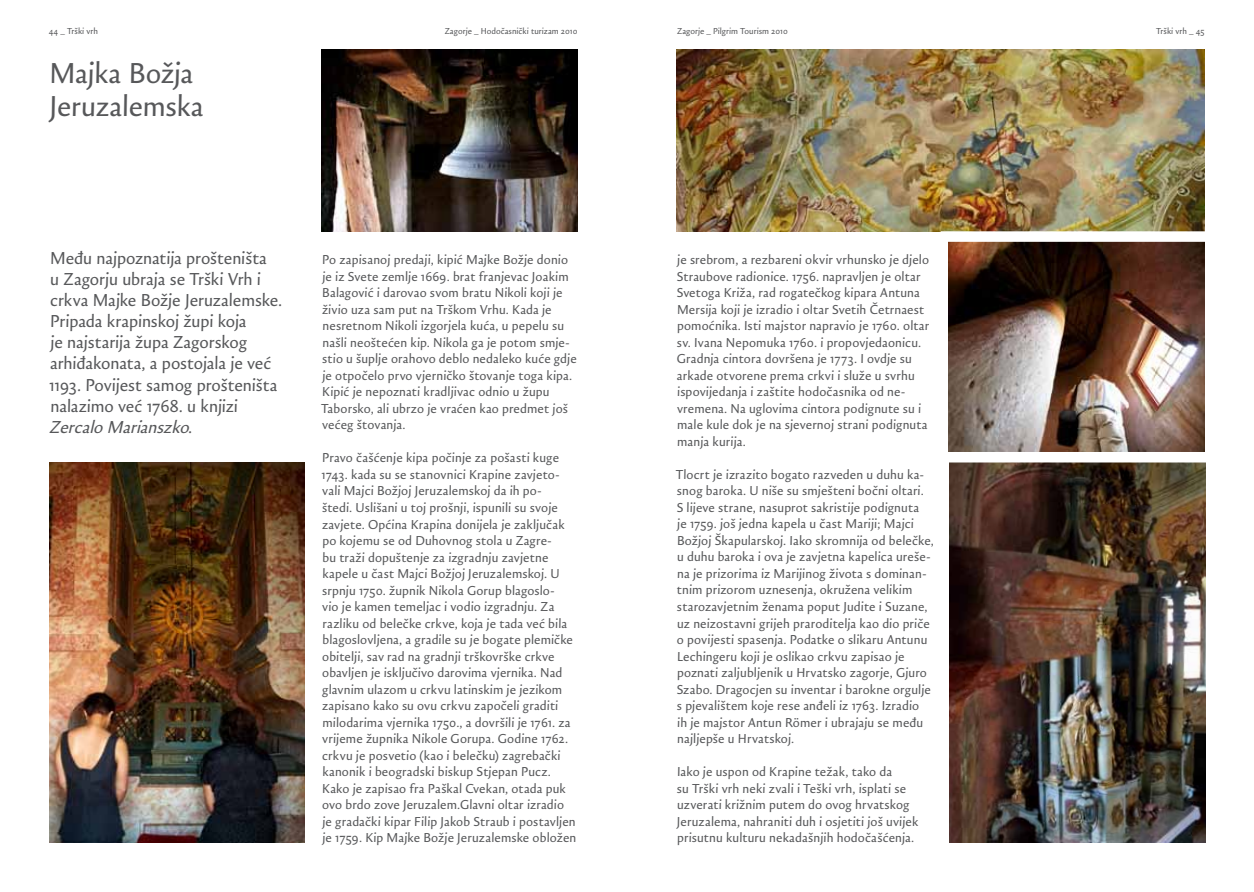
<style>
.page{position:relative;width:1254px;height:892px;background:#fff}
.page>*{position:absolute;margin:0;border:0;box-sizing:border-box;transform-origin:0 0}
.t1{font:30px/33px "Zagorje Pro Normal";letter-spacing:-.015em;color:#57585a}
.t2{font:18px/21px "Zagorje Pro Normal";letter-spacing:-.01em;color:#57585a}
.t3{font:13.5px/16.5px "Zagorje Pro Normal";letter-spacing:.005em;color:#57585a}
.t4{font:9px "Zagorje Pro Normal";color:#57585a}
.s1{font-style:italic}
</style>
<div class="page">
<img style="left:949px;top:242px;width:255px;height:209px">
<img style="left:50px;top:462px;width:255px;height:379px">
<img style="left:677px;top:50px;width:527px;height:181px">
<img style="left:322px;top:50px;width:256px;height:181px">
<img style="left:949px;top:462px;width:256px;height:380px">
<p class="t4" style="left:49px;top:25px;width:51px">44 _ Trški vrh</p>
<p class="t4" style="left:445px;top:25px;width:134px">Zagorje _ Hodočasnički turizam 2010</p>
<p class="t4" style="left:677px;top:25px;width:112px">Zagorje _ Pilgrim Tourism 2010</p>
<p class="t4" style="left:1156px;top:25px;width:50px">Trški vrh _ 45</p>
<h1 class="t1" style="left:50px;top:58px;width:156px">Majka Božja<br>Jeruzalemska</h1>
<p class="t2" style="left:49px;top:249px;width:235px">Među najpoznatija prošteništa<br>u Zagorju ubraja se Trški Vrh i crkva Majke Božje Jeruzalemske.<br>Pripada krapinskoj župi koja<br>je najstarija župa Zagorskog arhiđakonata, a postojala je već<br>1193. Povijest samog prošteništa nalazimo već 1768. u knjizi<br><span class="s1">Zercalo Marianszko</span>.</p>
<p class="t3" style="left:321px;top:252px;width:257px">Po zapisanoj predaji, kipić Majke Božje donio je iz Svete zemlje 1669. brat franjevac Joakim Balagović i darovao svom bratu Nikoli koji je živio uza sam put na Trškom Vrhu. Kada je nesretnom Nikoli izgorjela kuća, u pepelu su našli neoštećen kip. Nikola ga je potom smje&shy;stio u šuplje orahovo deblo nedaleko kuće gdje je otpočelo prvo vjerničko štovanje toga kipa.<br>Kipić je nepoznati kradljivac odnio u župu Taborsko, ali ubrzo je vraćen kao predmet još većeg štovanja.</p>
<p class="t3" style="left:322px;top:450px;width:256px">Pravo čašćenje kipa počinje za pošasti kuge 1743. kada su se stanovnici Krapine zavjeto&shy;vali Majci Božjoj Jeruzalemskoj da ih po-<br>štedi. Uslišani u toj prošnji, ispunili su svoje zavjete. Općina Krapina donijela je zaključak po kojemu se od Duhovnog stola u Zagre-<br>bu traži dopuštenje za izgradnju zavjetne kapele u čast Majci Božjoj Jeruzalemskoj. U srpnju 1750. župnik Nikola Gorup blagoslo-<br>vio je kamen temeljac i vodio izgradnju. Za razliku od belečke crkve, koja je tada već bila blagoslovljena, a gradile su je bogate plemičke obitelji, sav rad na gradnji trškovrške crkve obavljen je isključivo darovima vjernika. Nad glavnim ulazom u crkvu latinskim je jezikom zapisano kako su ovu crkvu započeli graditi milodarima vjernika 1750., a dovršili je 1761. za vrijeme župnika Nikole Gorupa. Godine 1762. crkvu je posvetio (kao i belečku) zagrebački kanonik i beogradski biskup Stjepan Pucz.<br>Kako je zapisao fra Paškal Cvekan, otada puk ovo brdo zove Jeruzalem.Glavni oltar izradio<br>je gradački kipar Filip Jakob Straub i postavljen je 1759. Kip Majke Božje Jeruzalemske obložen</p>
<p class="t3" style="left:677px;top:252px;width:254px">je srebrom, a rezbareni okvir vrhunsko je djelo Straubove radionice. 1756. napravljen je oltar Svetoga Križa, rad rogatečkog kipara Antuna Mersija koji je izradio i oltar Svetih Četrnaest pomoćnika. Isti majstor napravio je 1760. oltar sv. Ivana Nepomuka 1760. i propovjedaonicu.<br>Gradnja cintora dovršena je 1773. I ovdje su arkade otvorene prema crkvi i služe u svrhu ispovijedanja i zaštite hodočasnika od ne&shy;vremena. Na uglovima cintora podignute su i male kule dok je na sjevernoj strani podignuta manja kurija.</p>
<p class="t3" style="left:676px;top:467px;width:260px">Tlocrt je izrazito bogato razveden u duhu ka&shy;snog baroka. U niše su smješteni bočni oltari.<br>S lijeve strane, nasuprot sakristije podignuta<br>je 1759. još jedna kapela u čast Mariji; Majci Božjoj Škapularskoj. Iako skromnija od belečke, u duhu baroka i ova je zavjetna kapelica ureše&shy;na je prizorima iz Marijinog života s dominan&shy;tnim prizorom uznesenja, okružena velikim starozavjetnim ženama poput Judite i Suzane, uz neizostavni grijeh praroditelja kao dio priče o povijesti spasenja. Podatke o slikaru Antunu Lechingeru koji je oslikao crkvu zapisao je poznati zaljubljenik u Hrvatsko zagorje, Gjuro Szabo. Dragocjen su inventar i barokne orgulje s pjevalištem koje rese anđeli iz 1763. Izradio<br>ih je majstor Antun Römer i ubrajaju se među najljepše u Hrvatskoj.</p>
<p class="t3" style="left:677px;top:764px;width:243px">Iako je uspon od Krapine težak, tako da<br>su Trški vrh neki zvali i Teški vrh, isplati se uzverati križnim putem do ovog hrvatskog Jeruzalema, nahraniti duh i osjetiti još uvijek prisutnu kulturu nekadašnjih hodočašćenja.</p>
</div>
